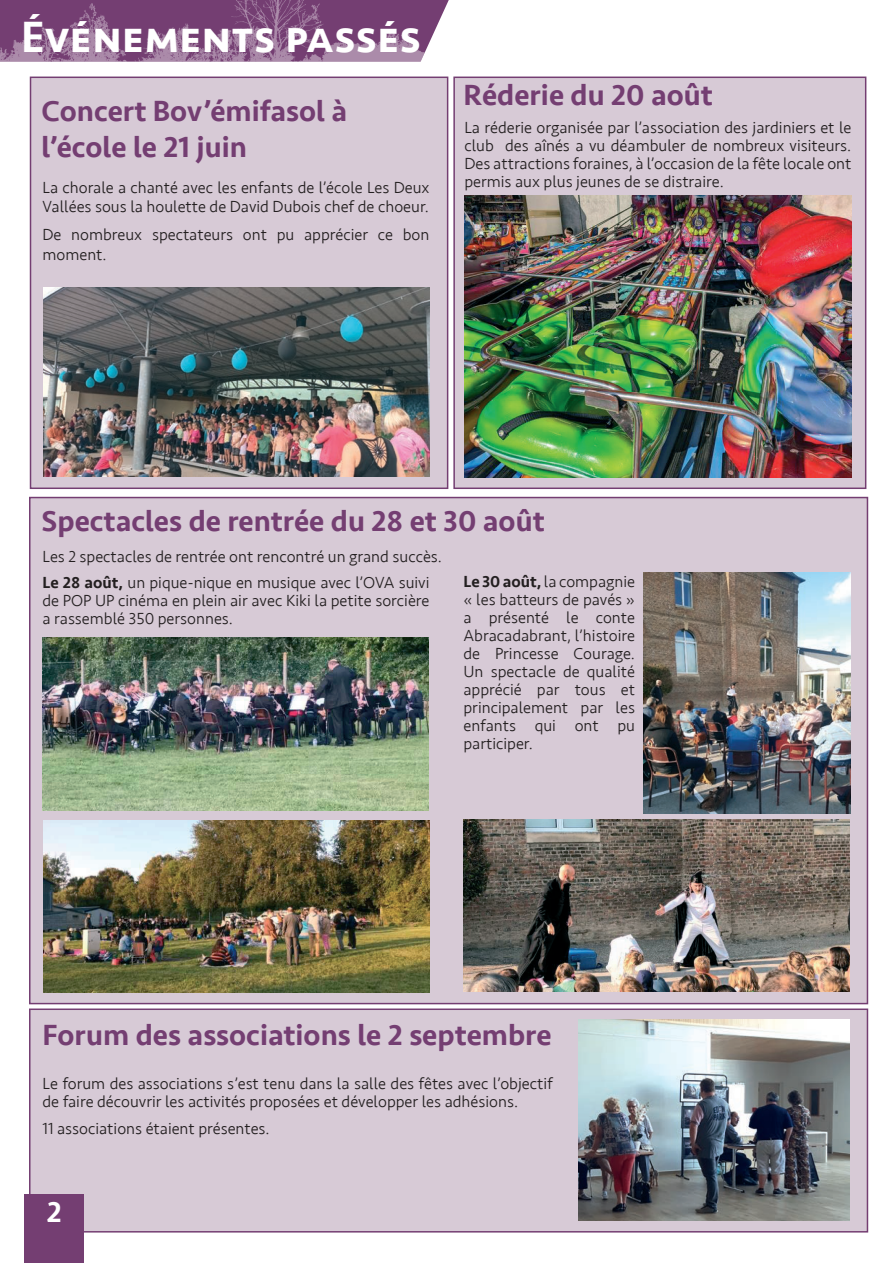
<style>
.page{position:relative;width:893px;height:1263px;background:#fff}
.page>*{position:absolute;margin:0;border:0;box-sizing:border-box;transform-origin:0 0}
.t1{font:500 45px "Seravek";color:#fff}
.t2{font:500 30px/36px "Seravek";color:#743e72}
.t3{font:500 30px "Seravek";color:#fff}
.t4{font:300 16.5px/18px "Seravek";color:#231f20}
.s1{font-weight:500}
</style>
<div class="page">
<div style="left:453px;top:77px;width:413px;height:412px;background:#d7cad6;border:2px solid #743e72"></div>
<div style="left:30px;top:77px;width:418px;height:412px;background:#d7cad6;border:2px solid #743e72"></div>
<div style="left:29px;top:497px;width:839px;height:507px;background:#d7cad6;border:2px solid #743e72"></div>
<div style="left:29px;top:1008px;width:839px;height:224px;background:#d7cad6;border:2px solid #743e72"></div>
<div style="left:24px;top:1194px;width:60px;height:69px;background:#743e72"></div>
<img style="left:43px;top:287px;width:386px;height:189px">
<img style="left:465px;top:196px;width:386px;height:282px">
<img style="left:43px;top:638px;width:386px;height:173px">
<img style="left:43px;top:820px;width:386px;height:173px">
<img style="left:463px;top:819px;width:387px;height:173px">
<img style="left:643px;top:572px;width:207px;height:241px">
<img style="left:579px;top:1019px;width:271px;height:201px">
<svg style="left:0;top:0;width:449px;height:62px"></svg>
<h1 class="t1" style="left:21px;top:9px;width:401px">Événements passés</h1>
<h2 class="t2" style="left:42px;top:93px;width:307px">Concert Bov’émifasol à l’école le 21 juin</h2>
<p class="t4" style="left:43px;top:178px;width:388px;line-height:19.5px">La chorale a chanté avec les enfants de l’école Les Deux<br>Vallées sous la houlette de David Dubois chef de choeur.</p>
<p class="t4" style="left:43px;top:225px;width:388px;line-height:19.5px">De nombreux spectateurs ont pu apprécier ce bon moment.</p>
<h2 class="t2" style="left:463px;top:78px;width:251px">Réderie du 20 août</h2>
<p class="t4" style="left:464px;top:119px;width:388px;text-align:justify">La réderie organisée par l’association des jardiniers et le club des aînés a vu déambuler de nombreux visiteurs.<br>Des attractions foraines, à l’occasion de la fête locale ont permis aux plus jeunes de se distraire.</p>
<h2 class="t2" style="left:42px;top:503px;width:505px">Spectacles de rentrée du 28 et 30 août</h2>
<p class="t4" style="left:463px;top:573px;width:173px;text-align:justify"><span class="s1">Le 30 août,</span> la compagnie « les batteurs de pavés » a présenté le conte Abracadabrant, l’histoire de Princesse Courage.<br>Un spectacle de qualité apprécié par tous et principalement par les enfants qui ont pu participer.</p>
<p class="t4" style="left:43px;top:547px;width:401px">Les 2 spectacles de rentrée ont rencontré un grand succès.</p>
<p class="t4" style="left:43px;top:574px;width:388px;text-align:justify"><span class="s1">Le 28 août,</span> un pique-nique en musique avec l’OVA suivi de POP UP cinéma en plein air avec Kiki la petite sorcière a rassemblé 350 personnes.</p>
<h2 class="t2" style="left:43px;top:1017px;width:511px">Forum des associations le 2 septembre</h2>
<p class="t4" style="left:43px;top:1075px;width:512px">Le forum des associations s’est tenu dans la salle des fêtes avec l’objectif de faire découvrir les activités proposées et développer les adhésions.</p>
<p class="t4" style="left:43px;top:1119px;width:229px">11 associations étaient présentes.</p>
<h2 class="t3" style="left:47px;top:1193px;width:16px">2</h2>
</div>
